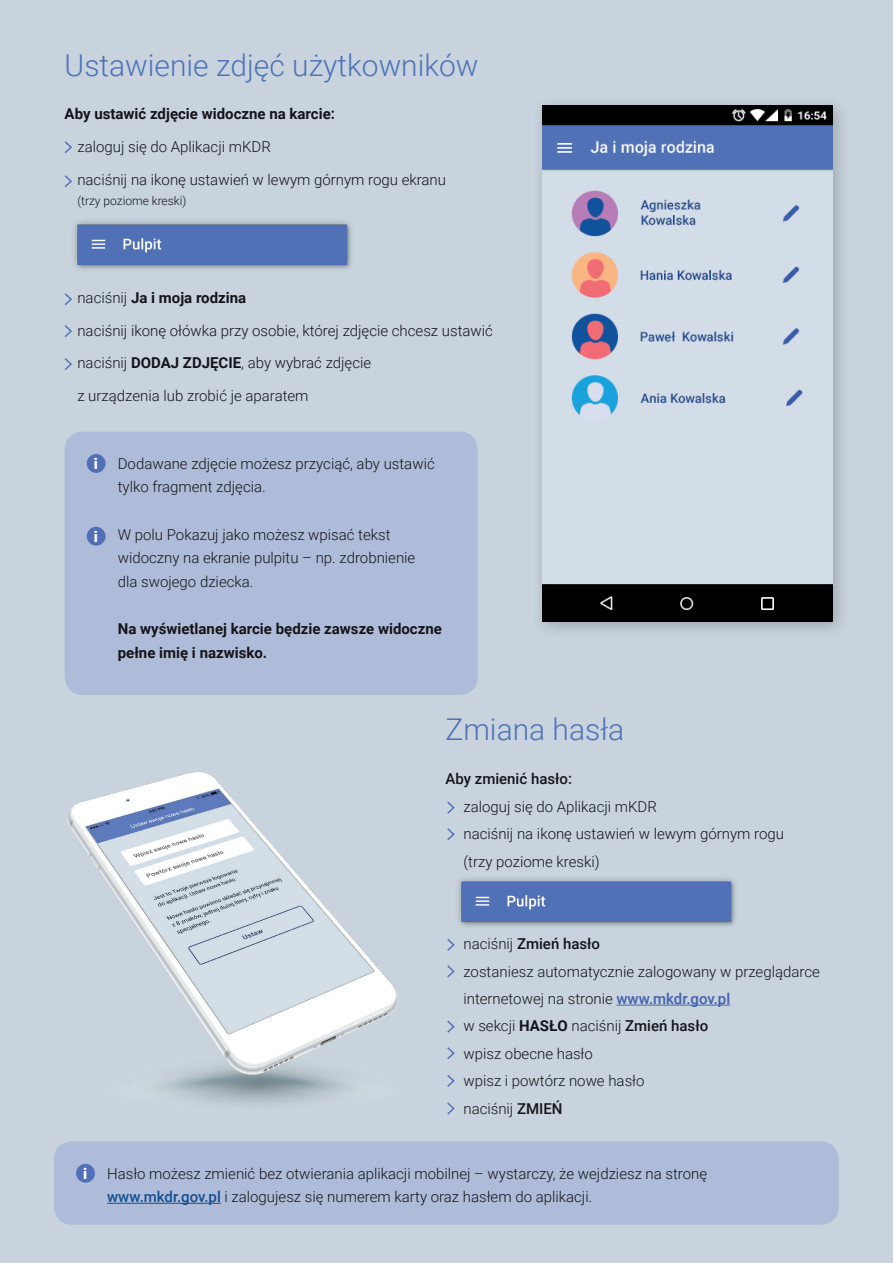
<style>
.page{position:relative;width:893px;height:1263px;background:#c8d3dd}
.page>*{position:absolute;margin:0;border:0;box-sizing:border-box;transform-origin:0 0}
.t1{font:300 30px "Roboto";color:#4e73b9}
.t2{font:300 15px/27.5px "Roboto";color:#15141a}
.t3{font:700 15px/23.7px "Roboto";color:#15141a}
.t4{font:500 15px "Roboto";color:#15141a}
.t5{font:900 15px "Roboto";color:#fff}
.t6{font:300 12px "Roboto";color:#15141a}
.s1{font-weight:700}
.s2{font-weight:500}
.s3{font-weight:500;color:#4261ad}
.s4{font-weight:500;color:#115094}
</style>
<div class="page">
<div style="left:65px;top:432px;width:413px;height:263px;background:#afbcd9;border-radius:18px"></div>
<div style="left:54px;top:1141px;width:785px;height:84px;background:#afbcd9;border-radius:18px"></div>
<hr style="left:107px;top:1203px;width:114px;height:1px;background:#115094">
<div style="left:87px;top:454px;width:19px;height:19px;background:#5270b7;border-radius:50%"></div>
<div style="left:76px;top:1164px;width:19px;height:19px;background:#5270b7;border-radius:50%"></div>
<div style="left:87px;top:527px;width:19px;height:19px;background:#5270b7;border-radius:50%"></div>
<svg style="left:64px;top:141px;width:8px;height:12px"></svg>
<svg style="left:64px;top:175px;width:8px;height:13px"></svg>
<svg style="left:64px;top:293px;width:8px;height:13px"></svg>
<svg style="left:64px;top:325px;width:8px;height:12px"></svg>
<svg style="left:64px;top:358px;width:8px;height:12px"></svg>
<img style="left:74px;top:221px;width:277px;height:48px">
<div style="left:532px;top:95px;width:318px;height:544px;background:#231f20;opacity:.25"></div>
<img style="left:542px;top:106px;width:291px;height:515px">
<hr style="left:616px;top:1005px;width:114px;height:1px;background:#4261ad">
<svg style="left:447px;top:801px;width:8px;height:13px"></svg>
<svg style="left:447px;top:828px;width:8px;height:12px"></svg>
<svg style="left:447px;top:939px;width:8px;height:12px"></svg>
<img style="left:458px;top:878px;width:277px;height:48px">
<svg style="left:447px;top:965px;width:8px;height:13px"></svg>
<svg style="left:447px;top:1020px;width:8px;height:13px"></svg>
<svg style="left:447px;top:1047px;width:8px;height:13px"></svg>
<svg style="left:447px;top:1075px;width:8px;height:12px"></svg>
<svg style="left:447px;top:1102px;width:8px;height:13px"></svg>
<img style="left:67px;top:771px;width:331px;height:333px">
<h1 class="t1" style="left:65px;top:44px;width:415px">Ustawienie zdjęć użytkowników</h1>
<p class="t3" style="left:65px;top:102px;width:272px">Aby ustawić zdjęcie widoczne na karcie:</p>
<p class="t2" style="left:77px;top:130px;width:370px;line-height:32.7px">zaloguj się do Aplikacji mKDR<br>naciśnij na ikonę ustawień w lewym górnym rogu ekranu</p>
<p class="t6" style="left:77px;top:193px;width:111px">(trzy poziome kreski)</p>
<p class="t2" style="left:77px;top:281px;width:417px;line-height:32.7px">naciśnij <span class="s1">Ja i moja rodzina<br></span>naciśnij ikonę ołówka przy osobie, której zdjęcie chcesz ustawić naciśnij <span class="s1">DODAJ ZDJĘCIE</span>, aby wybrać zdjęcie<br>z urządzenia lub zrobić je aparatem</p>
<p class="t5" style="left:94px;top:453px;width:6px">i</p>
<p class="t5" style="left:94px;top:526px;width:6px">i</p>
<p class="t2" style="left:118px;top:451px;width:318px;line-height:23.7px">Dodawane zdjęcie możesz przyciąć, aby ustawić tylko fragment zdjęcia.</p>
<p class="t2" style="left:118px;top:522px;width:299px;line-height:23.7px">W polu Pokazuj jako możesz wpisać tekst widoczny na ekranie pulpitu – np. zdrobnienie dla swojego dziecka.</p>
<p class="t3" style="left:118px;top:616px;width:326px">Na wyświetlanej karcie będzie zawsze widoczne pełne imię i nazwisko.</p>
<h1 class="t1" style="left:445px;top:708px;width:180px">Zmiana hasła</h1>
<p class="t4" style="left:445px;top:768px;width:128px">Aby zmienić hasło:</p>
<p class="t2" style="left:463px;top:792px;width:322px">zaloguj się do Aplikacji mKDR<br>naciśnij na ikonę ustawień w lewym górnym rogu (trzy poziome kreski)</p>
<p class="t5" style="left:83px;top:1163px;width:6px">i</p>
<p class="t2" style="left:463px;top:929px;width:358px">naciśnij <span class="s2">Zmień hasło<br></span>zostaniesz automatycznie zalogowany w przeglądarce internetowej na stronie <span class="s3">www.mkdr.gov.pl<br></span>w sekcji <span class="s1">HASŁO</span> naciśnij <span class="s2">Zmień hasło<br></span>wpisz obecne hasło<br>wpisz i powtórz nowe hasło<br>naciśnij <span class="s2">ZMIEŃ</span></p>
<p class="t2" style="left:107px;top:1161px;width:602px;line-height:23.7px">Hasło możesz zmienić bez otwierania aplikacji mobilnej – wystarczy, że wejdziesz na stronę <span class="s4">www.mkdr.gov.pl</span> i zalogujesz się numerem karty oraz hasłem do aplikacji.</p>
</div>
